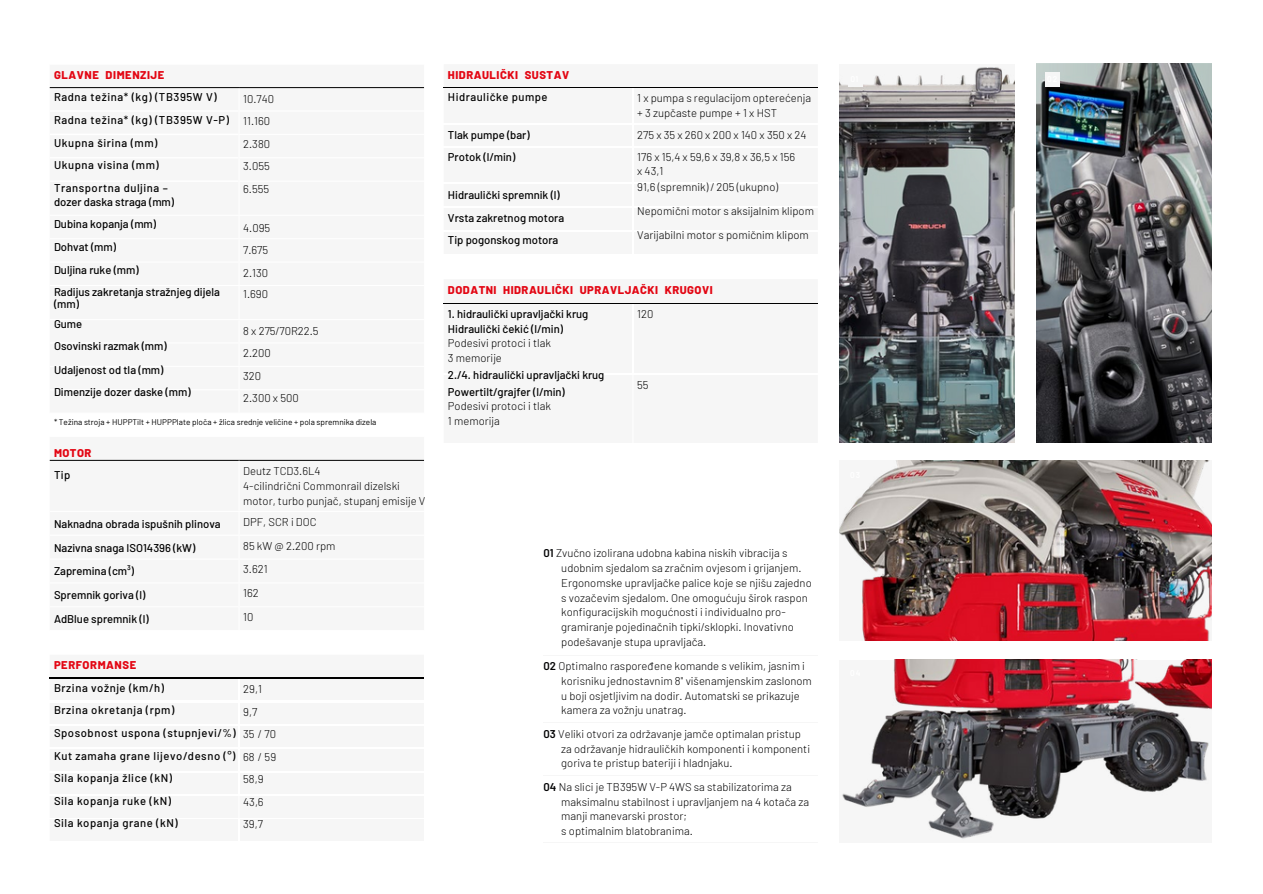
<style>
.page{position:relative;width:1263px;height:894px;background:#fff}
.page>*{position:absolute;margin:0;border:0;box-sizing:border-box;transform-origin:0 0}
.t1{font:300 11.25px/22.5px "Barlow";color:#000}
.t2{font:500 11.25px/23.7px "Barlow";color:#000}
.t3{font:500 11.25px/22.5px "Barlow";letter-spacing:.05em;color:#000}
.t4{font:300 11.25px "Barlow";color:#020203}
.t5{font:800 11.25px/22.5px "Barlow";letter-spacing:.045em;color:#e30613}
.t6{font:8.25px "Barlow";color:#000}
.s1{font-weight:800;color:#e30613}
.s2{font-weight:500;color:#000}
.s3{font-weight:300}
.s4{font-weight:600}
.s5{font-weight:600;color:#020203}
.s6{color:#020203}
</style>
<div class="page">
<img style="left:1036px;top:64px;width:176px;height:378px">
<img style="left:839px;top:460px;width:372px;height:180px">
<img style="left:841px;top:659px;width:370px;height:181px">
<img style="left:839px;top:66px;width:176px;height:376px">
<hr style="left:50px;top:460px;width:189px;height:1px;background:#000">
<hr style="left:239px;top:460px;width:185px;height:1px;background:#000">
<hr style="left:238px;top:460px;width:2px;height:50px;background:#fff">
<hr style="left:50px;top:87px;width:189px;height:1px;background:#000">
<hr style="left:239px;top:87px;width:185px;height:1px;background:#000">
<svg style="left:50px;top:678px;width:374px;height:1px"></svg>
<hr style="left:238px;top:678px;width:2px;height:22px;background:#fff">
<hr style="left:50px;top:677px;width:189px;height:1px;background:#000">
<hr style="left:239px;top:677px;width:185px;height:1px;background:#000">
<hr style="left:544px;top:654px;width:274px;height:1px;background:#f6f6f6">
<hr style="left:544px;top:722px;width:274px;height:1px;background:#f6f6f6">
<hr style="left:544px;top:774px;width:274px;height:1px;background:#f6f6f6">
<hr style="left:544px;top:842px;width:274px;height:1px;background:#f6f6f6">
<hr style="left:444px;top:87px;width:189px;height:1px;background:#000">
<hr style="left:633px;top:87px;width:185px;height:1px;background:#000">
<hr style="left:444px;top:303px;width:189px;height:1px;background:#000">
<hr style="left:633px;top:303px;width:185px;height:1px;background:#000">
<div style="left:848px;top:72px;width:14px;height:15px;background:#f6f6f6"></div>
<div style="left:848px;top:468px;width:14px;height:15px;background:#f6f6f6"></div>
<div style="left:848px;top:666px;width:14px;height:15px;background:#f6f6f6"></div>
<div style="left:1045px;top:72px;width:14px;height:15px;background:#f6f6f6"></div>
<h2 class="t3" style="left:54px;top:63px;width:176px"><span class="s1">GLAVNE DIMENZIJE<br></span>Radna težina* (kg) (TB395W V)<br>Radna težina* (kg) (TB395W V-P)<br>Ukupna širina (mm)<br>Ukupna visina (mm)<br>Transportna duljina –</h2>
<h2 class="t2" style="left:54px;top:189px;width:122px">dozer daska straga (mm)</h2>
<h2 class="t2" style="left:54px;top:212px;width:104px;line-height:23px">Dubina kopanja (mm)<br>Dohvat (mm)<br>Duljina ruke (mm)</h2>
<h2 class="t2" style="left:54px;top:285px;width:168px;line-height:12.1px">Radijus zakretanja stražnjeg dijela (mm)</h2>
<h2 class="t2" style="left:54px;top:311px;width:138px;line-height:22.8px">Gume<br>Osovinski razmak (mm)<br>Udaljenost od tla (mm)<br>Dimenzije dozer daske (mm)</h2>
<h1 class="t1" style="left:243px;top:87px;width:32px">10.740<br>11.160<br>2.380<br>3.055<br>6.555</h1>
<h2 class="t1" style="left:243px;top:216px;width:29px">4.095<br>7.675<br>2.130</h2>
<h2 class="t1" style="left:243px;top:282px;width:26px">1.690</h2>
<h3 class="t1" style="left:243px;top:319px;width:77px">8 x 275/70R22.5<br>2.200<br>320<br>2.300 x 500</h3>
<h3 class="t6" style="left:54px;top:416px;width:324px">* Težina stroja + HUPPTilt + HUPPPlate ploča + žlica srednje veličine + pola spremnika dizela</h3>
<h3 class="t5" style="left:54px;top:441px;width:39px">MOTOR<br><span class="s2">Tip</span></h3>
<h2 class="t2" style="left:54px;top:511px;width:168px">Naknadna obrada ispušnih plinova<br>Nazivna snaga ISO14396 (kW)<br>Zapremina (cm³)<br>Spremnik goriva (l)<br>AdBlue spremnik (l)</h2>
<h3 class="t3" style="left:54px;top:653px;width:183px"><span class="s1">PERFORMANSE<br></span>Brzina vožnje (km/h)<br>Brzina okretanja (rpm)<br>Sposobnost uspona (stupnjevi/%)<br>Kut zamaha grane lijevo/desno (°)<br>Sila kopanja žlice (kN)<br>Sila kopanja ruke (kN)<br>Sila kopanja grane (kN)</h3>
<h3 class="t1" style="left:243px;top:463px;width:184px;line-height:14.7px">Deutz TCD3.6L4<br>4-cilindrični Commonrail dizelski motor, turbo punjač, stupanj emisije V</h3>
<h3 class="t1" style="left:243px;top:509px;width:94px;line-height:23.7px">DPF, SCR i DOC<br>85 kW @ 2.200 rpm<br>3.621<br>162<br>10</h3>
<h3 class="t1" style="left:243px;top:677px;width:34px">29,1<br>9,7<br>35/70<br>68/59<br>58,9<br>43,6<br>39,7</h3>
<h3 class="t5" style="left:448px;top:63px;width:123px">HIDRAULIČKI SUSTAV<br><span class="s2">Hidrauličke pumpe</span></h3>
<p class="t2" style="left:448px;top:123px;width:83px;line-height:22.5px">Tlak pumpe (bar)<br>Protok (l/min)</p>
<h3 class="t2" style="left:448px;top:183px;width:118px;line-height:22.5px">Hidraulički spremnik (l)<br>Vrsta zakretnog motora<br>Tip pogonskog motora</h3>
<h3 class="t1" style="left:637px;top:91px;width:175px;line-height:14.7px">1 x pumpa s regulacijom opterećenja + 3 zupčaste pumpe + 1 x HST</h3>
<h3 class="t1" style="left:637px;top:123px;width:171px">275 x 35 x 260 x 200 x 140 x 350 x 24<br>176 x 15,4 x 59,6 x 39,8 x 36,5 x 156</h3>
<h3 class="t1" style="left:637px;top:161px;width:142px;line-height:16.8px">x 43,1<br>91,6 (spremnik) / 205 (ukupno)</h3>
<h3 class="t1" style="left:637px;top:199px;width:178px;line-height:23.7px">Nepomični motor s aksijalnim klipom<br>Varijabilni motor s pomičnim klipom</h3>
<h3 class="t5" style="left:448px;top:278px;width:266px">DODATNI HIDRAULIČKI UPRAVLJAČKI KRUGOVI</h3>
<h3 class="t2" style="left:448px;top:306px;width:142px;line-height:14.7px">1. hidraulički upravljački krug<br>Hidraulički čekić (l/min)<br><span class="s3">Podesivi protoci i tlak<br>3 memorije</span></h3>
<h3 class="t2" style="left:448px;top:366px;width:158px;line-height:16.8px">2./4. hidraulički upravljački krug<br>Powertilt/grajfer (l/min)</h3>
<h3 class="t1" style="left:448px;top:394px;width:104px">Podesivi protoci i tlak</h3>
<h3 class="t1" style="left:448px;top:409px;width:53px">1 memorija</h3>
<h3 class="t1" style="left:637px;top:302px;width:18px">120</h3>
<h3 class="t1" style="left:637px;top:373px;width:13px">55</h3>
<p class="t4" style="left:544px;top:546px;width:245px"><span class="s4">01</span> Zvučno izolirana udobna kabina niskih vibracija s</p>
<p class="t1" style="left:561px;top:560px;width:252px;line-height:14.7px">udobnim sjedalom sa zračnim ovjesom i grijanjem.<br>Ergonomske upravljačke palice koje se njišu zajedno s vozačevim sjedalom. One omogućuju širok raspon konfiguracijskih mogućnosti i individualno pro&shy;gramiranje pojedinačnih tipki/sklopki. Inovativno podešavanje stupa upravljača.</p>
<p class="t4" style="left:544px;top:658px;width:263px"><span class="s4">02</span> Optimalno raspoređene komande s velikim, jasnim i</p>
<p class="t1" style="left:561px;top:673px;width:252px;line-height:14.7px">korisniku jednostavnim 8" višenamjenskim zaslonom u boji osjetljivim na dodir. Automatski se prikazuje</p>
<p class="t1" style="left:561px;top:698px;width:127px">kamera za vožnju unatrag.</p>
<p class="t4" style="left:544px;top:726px;width:259px"><span class="s4">03</span> Veliki otvori za održavanje jamče optimalan pristup</p>
<p class="t1" style="left:561px;top:740px;width:250px;line-height:14.7px">za održavanje hidrauličkih komponenti i komponenti goriva te pristup bateriji i hladnjaku.</p>
<p class="t1" style="left:561px;top:778px;width:249px;line-height:14.7px;text-indent:-18px"><span class="s5">04</span> <span class="s6">Na slici je TB395W V-P 4WS sa stabilizatorima za </span>maksimalnu stabilnost i upravljanjem na 4 kotača za manji manevarski prostor;<br>s optimalnim blatobranima.</p>
</div>
